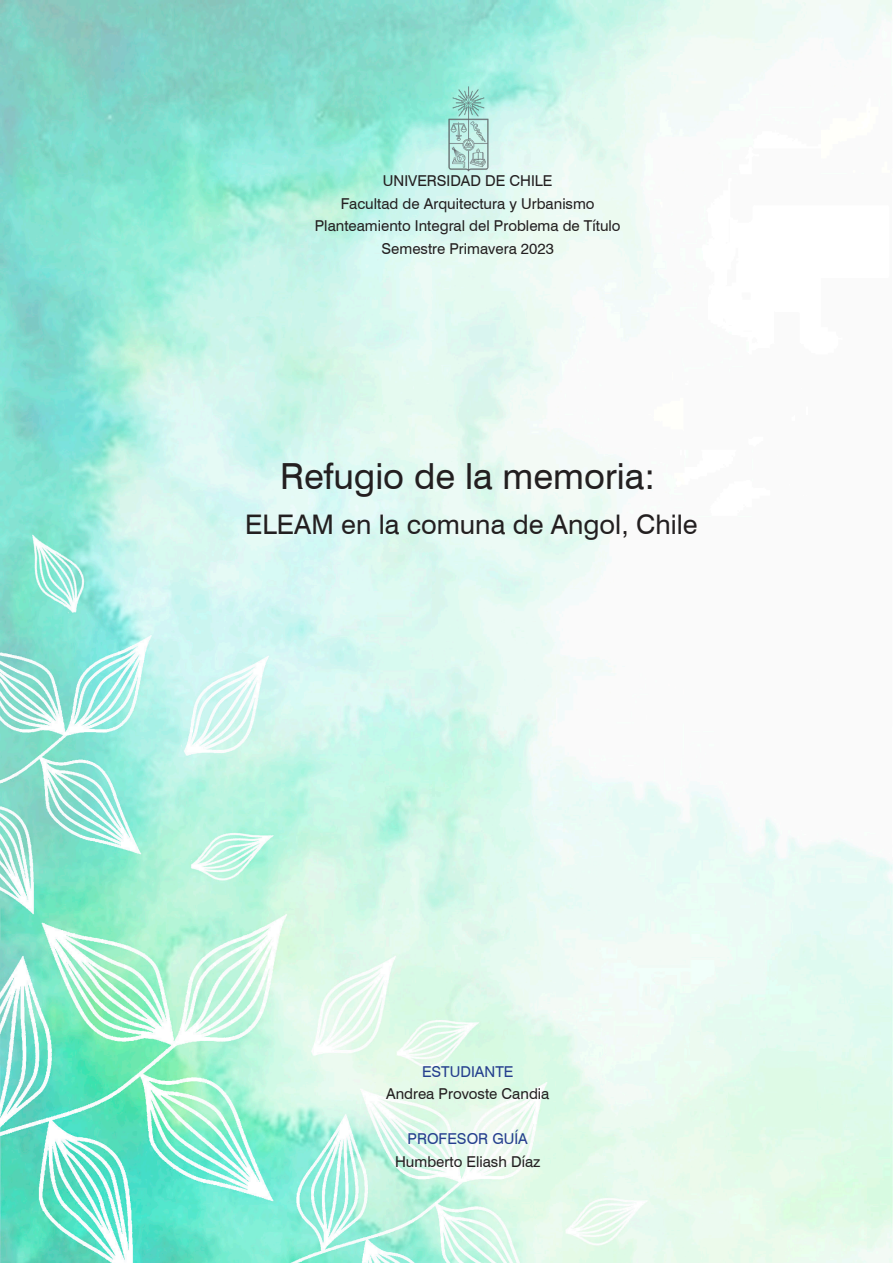
<style>
.page{position:relative;width:893px;height:1263px;background:#fff}
.page>*{position:absolute;margin:0;border:0;box-sizing:border-box;transform-origin:0 0}
.t1{font:36px "Swiss 721 BT";color:#231f20}
.t2{font:27px "Swiss 721 BT";color:#231f20}
.t3{font:15px "Swiss 721 BT";color:#231f20}
.t4{font:15px "Swiss 721 BT";color:#253f8e}
</style>
<div class="page">
<img style="left:0;top:0;width:893px;height:1263px">
<img style="left:404px;top:85px;width:127px;height:90px">
<p class="t3" style="left:383px;top:172px;width:171px">UNIVERSIDAD DE CHILE</p>
<p class="t3" style="left:341px;top:194px;width:255px">Facultad de Arquitectura y Urbanismo</p>
<p class="t3" style="left:315px;top:217px;width:307px">Planteamiento Integral del Problema de Título</p>
<p class="t3" style="left:382px;top:239px;width:174px">Semestre Primavera 2023</p>
<p class="t1" style="left:280px;top:454px;width:376px">Refugio de la memoria:</p>
<p class="t2" style="left:245px;top:508px;width:454px">ELEAM en la comuna de Angol, Chile</p>
<p class="t4" style="left:422px;top:1062px;width:93px">ESTUDIANTE</p>
<p class="t3" style="left:386px;top:1085px;width:165px">Andrea Provoste Candia</p>
<p class="t4" style="left:408px;top:1130px;width:122px">PROFESOR GUÍA</p>
<p class="t3" style="left:395px;top:1152px;width:147px">Humberto Eliash Díaz</p>
</div>
